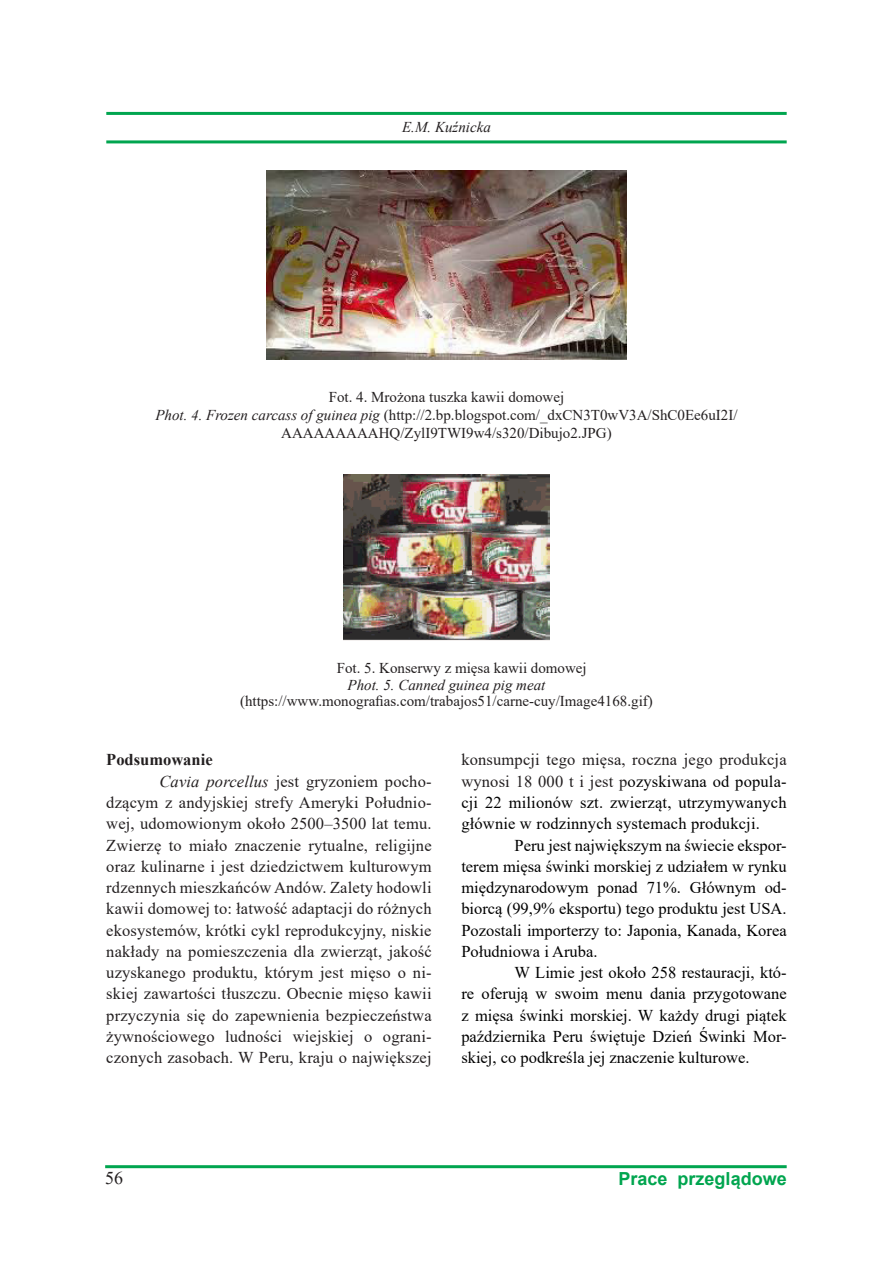
<style>
.page{position:relative;width:893px;height:1263px;background:#fff}
.page>*{position:absolute;margin:0;border:0;box-sizing:border-box;transform-origin:0 0}
.t1{font:700 18px "Arial";color:#00a54f}
.t2{font:18px "Times New Roman";color:#231f20}
.t3{font:16.5px/21.3px "Times New Roman";letter-spacing:.01em;color:#231f20;text-align:justify}
.t4{font:16.5px/21.3px "Times New Roman";color:#000;text-align:justify}
.t5{font:700 16.5px "Times New Roman";color:#231f20}
.t6{font:15px/18px "Times New Roman";color:#231f20;text-align:center}
.t7{font:italic 15px "Times New Roman";color:#231f20}
.s1{font-style:italic}
.s2{color:#231f20}
</style>
<div class="page">
<hr style="left:106px;top:112px;width:681px;height:3px;background:#00a54f">
<hr style="left:106px;top:140px;width:681px;height:3px;background:#00a54f">
<hr style="left:105px;top:1165px;width:682px;height:3px;background:#00a54f">
<img style="left:266px;top:170px;width:360px;height:190px">
<img style="left:344px;top:474px;width:205px;height:166px">
<p class="t7" style="left:402px;top:117px;width:90px">E.M. Kuźnicka</p>
<p class="t6" style="left:329px;top:388px;width:237px">Fot. 4. Mrożona tuszka kawii domowej</p>
<p class="t6" style="left:155px;top:406px;width:584px"><span class="s1">Phot. 4. Frozen carcass of guinea pig</span> (http://2.bp.blogspot.com/_dxCN3T0wV3A/ShC0Ee6uI2I/<br>AAAAAAAAAHQ/ZylI9TWI9w4/s320/Dibujo2.JPG)</p>
<p class="t6" style="left:337px;top:658px;width:251px">Fot. 5. Konserwy z mięsa kawii domowej</p>
<p class="t7" style="left:348px;top:674px;width:199px">Phot. 5. Canned guinea pig meat</p>
<p class="t6" style="left:240px;top:691px;width:414px">(https://www.monografias.com/trabajos51/carne-cuy/Image4168.gif)</p>
<p class="t5" style="left:106px;top:748px;width:108px">Podsumowanie</p>
<p class="t3" style="left:106px;top:770px;width:327px;text-indent:53px"><span class="s1">Cavia porcellus</span> jest gryzoniem pocho&shy;dzącym z andyjskiej strefy Ameryki Południo&shy;wej, udomowionym około 2500–3500 lat temu.<br>Zwierzę to miało znaczenie rytualne, religijne oraz kulinarne i jest dziedzictwem kulturowym rdzennych mieszkańców Andów. Zalety hodowli kawii domowej to: łatwość adaptacji do różnych ekosystemów, krótki cykl reprodukcyjny, niskie nakłady na pomieszczenia dla zwierząt, jakość uzyskanego produktu, którym jest mięso o ni&shy;skiej zawartości tłuszczu. Obecnie mięso kawii przyczynia się do zapewnienia bezpieczeństwa żywnościowego ludności wiejskiej o ograni&shy;czonych zasobach. W Peru, kraju o największej</p>
<p class="t4" style="left:461px;top:749px;width:327px"><span class="s2">konsumpcji tego mięsa, roczna jego produkcja wynosi 18 000 t i jest p</span>ozyskiwana od popula&shy;cji 22 milionów szt. zwierząt, utrzymywanych głównie w rodzinnych systemach produkcji.</p>
<p class="t4" style="left:461px;top:834px;width:327px;text-indent:53px">Peru jest największym na świecie ekspor&shy;terem mięsa świnki morskiej z udziałem w rynku międzynarodowym ponad 71%. Głównym od&shy;biorcą (99,9% eksportu) tego produktu jest USA.<br>Pozostali importerzy to: Japonia, Kanada, Korea Południowa i Aruba.</p>
<p class="t4" style="left:461px;top:961px;width:327px;text-indent:53px">W Limie jest około 258 restauracji, któ&shy;re oferują w swoim menu dania przygotowane z mięsa świnki morskiej. W każdy drugi piątek października Peru świętuje Dzień Świnki Mor&shy;skiej, co podkreśla jej znaczenie kulturowe.</p>
<p class="t2" style="left:105px;top:1165px;width:19px">56</p>
<p class="t1" style="left:619px;top:1166px;width:170px">Prace przeglądowe</p>
</div>
